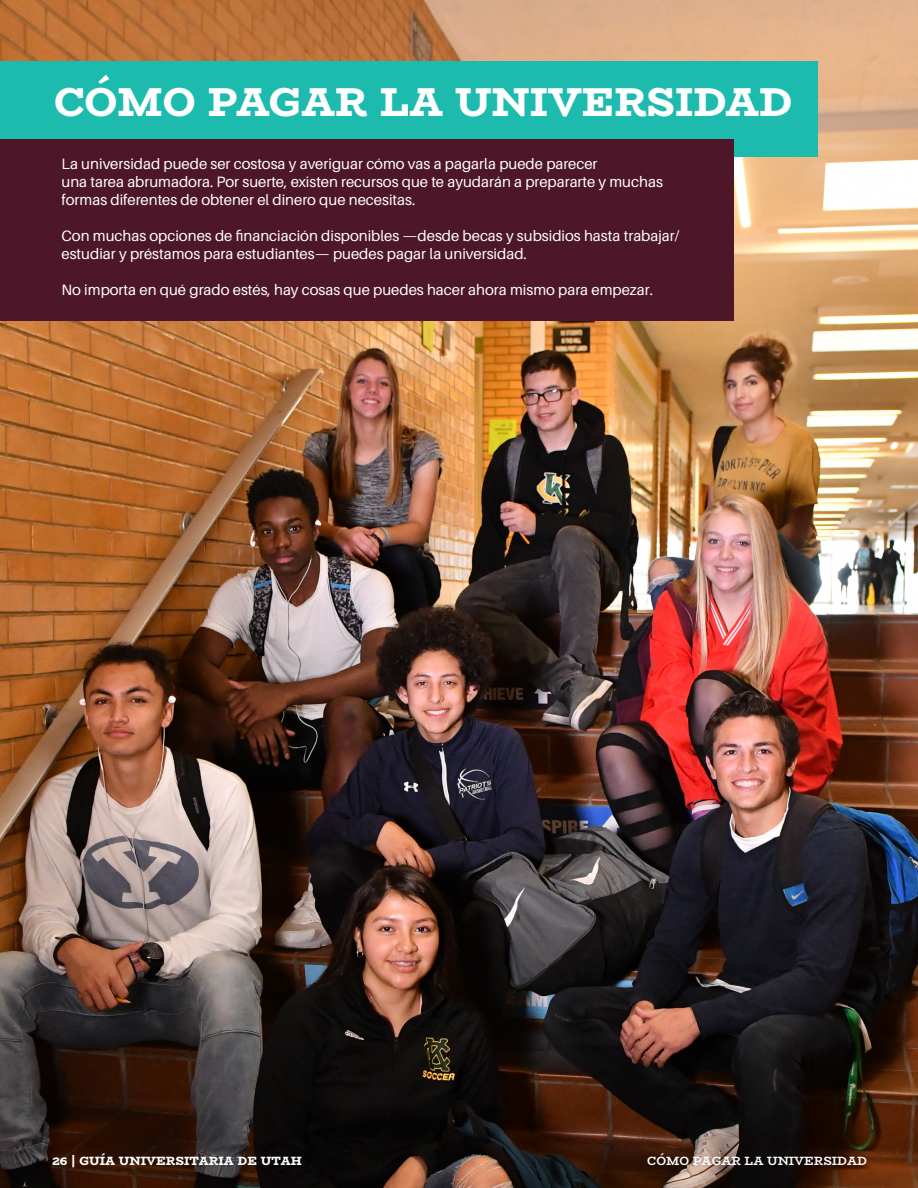
<style>
.page{position:relative;width:918px;height:1188px;background:#fff}
.page>*{position:absolute;margin:0;border:0;box-sizing:border-box;transform-origin:0 0}
.Large_Header_-_white{font:800 40.5px "Bio Rhyme";color:#fff}
.Body_Copy_-_black{font:15px/18px "Aileron";color:#fff}
.t1{font:800 12px "Bio Rhyme";color:#fff}
.t2{font:700 12px "Bio Rhyme";color:#fff}
</style>
<div class="page">
<img style="left:0;top:0;width:918px;height:1188px">
<div style="left:0;top:61px;width:818px;height:95px;background:#1dbbae"></div>
<div style="left:0;top:139px;width:734px;height:182px;background:#4d1629"></div>
<p class="Large_Header_-_white" style="left:54px;top:71px;width:740px">CÓMO PAGAR LA UNIVERSIDAD</p>
<p class="Body_Copy_-_black" style="left:62px;top:155px;width:538px">La universidad puede ser costosa y averiguar cómo vas a pagarla puede parecer</p>
<p class="Body_Copy_-_black" style="left:62px;top:173px;width:603px">una tarea abrumadora. Por suerte, existen recursos que te ayudarán a prepararte y muchas formas diferentes de obtener el dinero que necesitas.</p>
<p class="Body_Copy_-_black" style="left:62px;top:227px;width:619px">Con muchas opciones de financiación disponibles —desde becas y subsidios hasta trabajar/ estudiar y préstamos para estudiantes— puedes pagar la universidad.</p>
<p class="Body_Copy_-_black" style="left:62px;top:281px;width:593px">No importa en qué grado estés, hay cosas que puedes hacer ahora mismo para empezar.</p>
<p class="t1" style="left:52px;top:1151px;width:251px">26 | GUÍA UNIVERSITARIA DE UTAH</p>
<p class="t2" style="left:647px;top:1152px;width:221px">CÓMO PAGAR LA UNIVERSIDAD</p>
</div>
